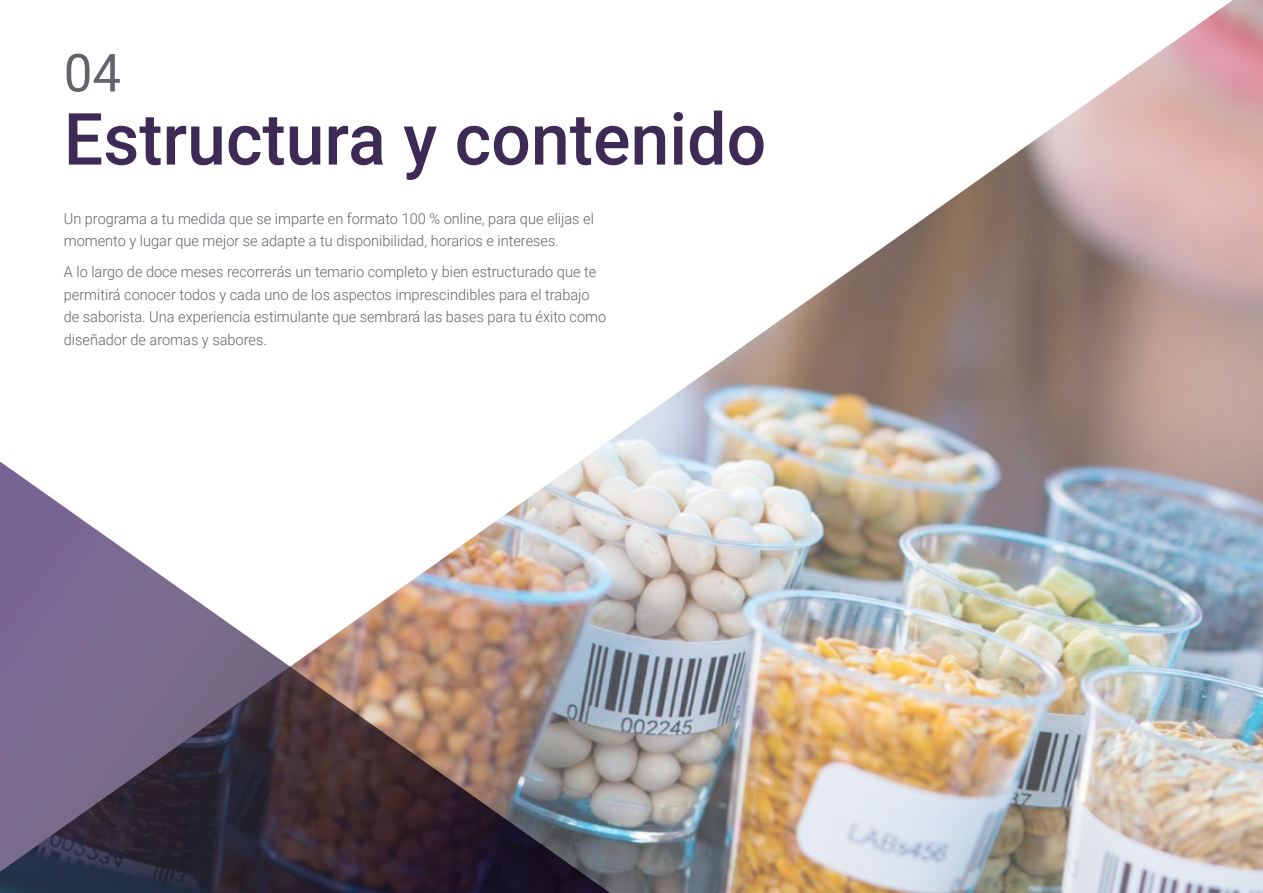
<style>
.page{position:relative;width:1263px;height:893px;background:#fff}
.page>*{position:absolute;margin:0;border:0;box-sizing:border-box;transform-origin:0 0}
.t1{font:500 72px "Roboto";color:#3d2b56}
.t2{font:52.5px "Roboto";color:#61646a}
.t3{font:300 15px/22.5px "Roboto";color:#61646a}
</style>
<div class="page">
<img style="left:602px;top:0;width:661px;height:893px">
<img style="left:0;top:446px;width:640px;height:447px">
<h2 class="t2" style="left:64px;top:36px;width:59px">04</h2>
<h1 class="t1" style="left:64px;top:89px;width:704px">Estructura y contenido</h1>
<p class="t3" style="left:64px;top:207px;width:532px">Un programa a tu medida que se imparte en formato 100 % online, para que elijas el momento y lugar que mejor se adapte a tu disponibilidad, horarios e intereses.</p>
<p class="t3" style="left:64px;top:260px;width:544px">A lo largo de doce meses recorrerás un temario completo y bien estructurado que te permitirá conocer todos y cada uno de los aspectos imprescindibles para el trabajo de saborista. Una experiencia estimulante que sembrará las bases para tu éxito como diseñador de aromas y sabores.</p>
</div>
